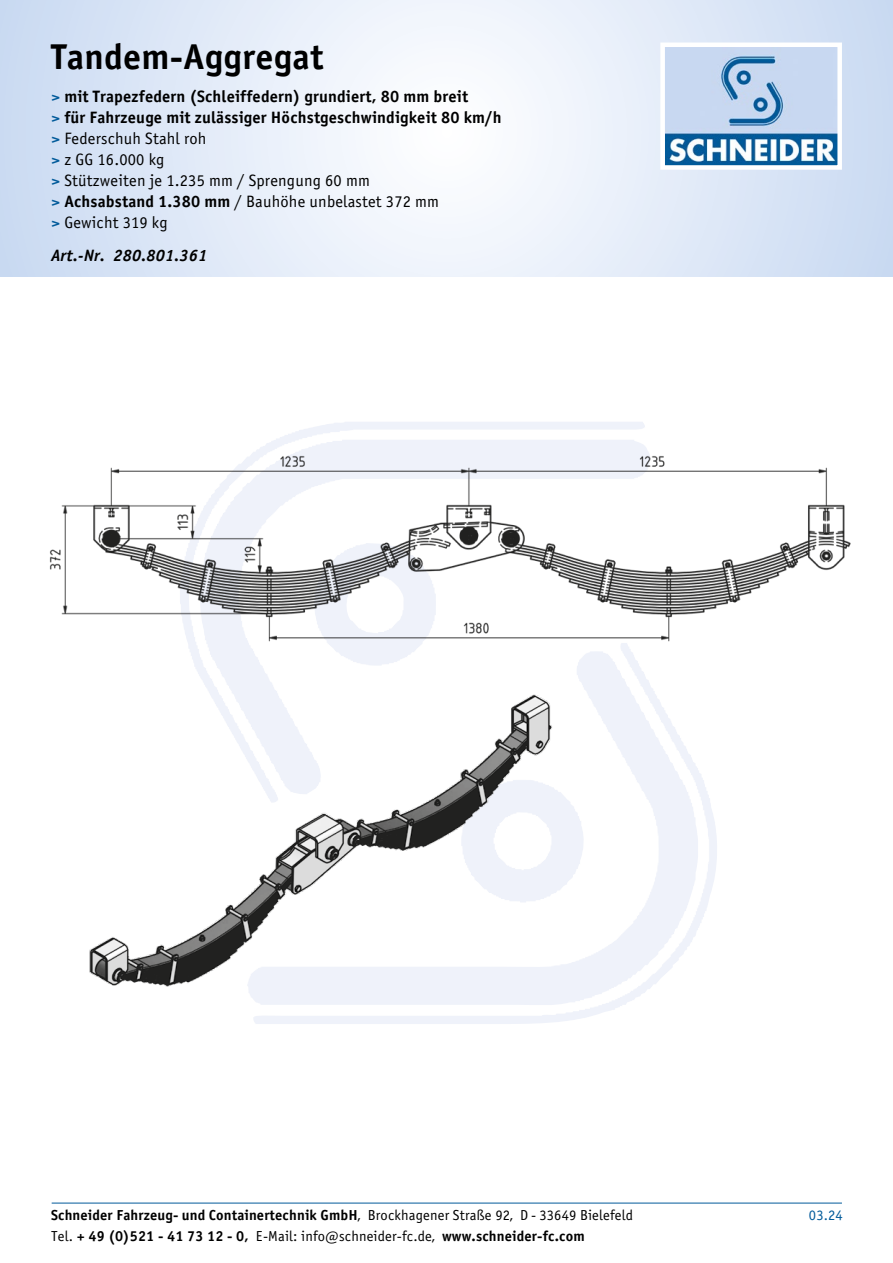
<style>
.page{position:relative;width:893px;height:1263px;background:#fff}
.page>*{position:absolute;margin:0;border:0;box-sizing:border-box;transform-origin:0 0}
.t1{font:36px "Officina Sans Bold ITC";letter-spacing:.01em;color:#000}
.t2{font:16.5px/21px "Officina Sans Book ITC";letter-spacing:.01em;color:#000}
.t3{font:16.5px/21px "Officina Sans Bold ITC";letter-spacing:.01em;color:#000}
.t4{font:italic 16.5px "Officina Sans Bold ITC";letter-spacing:.01em;color:#000}
.t5{font:14.55px "Officina Sans Bold ITC";letter-spacing:.01em;color:#000}
.t6{font:14.55px "Officina Sans Book ITC";color:#005a9a}
.s1{color:#005a9a}
.s2{font-family:"Officina Sans Bold ITC";color:#005a9a}
.s3{font-family:"Officina Sans Bold ITC"}
.s4{font-family:"Officina Sans Book ITC"}
</style>
<div class="page">
<svg style="left:0;top:0;width:893px;height:276px"></svg>
<img style="left:665px;top:48px;width:172px;height:117px">
<div style="left:660px;top:43px;width:182px;height:127px;border:4px solid #fff"></div>
<img style="left:49px;top:448px;width:802px;height:539px">
<hr style="left:52px;top:1203px;width:790px;height:1px;background:#005a9a">
<h1 class="t1" style="left:51px;top:34px;width:274px">Tandem-Aggregat</h1>
<p class="t3" style="left:51px;top:85px;width:452px"><span class="s1">&gt;</span> mit Trapezfedern (Schleiffedern) grundiert, 80 mm breit<br><span class="s1">&gt;</span> für Fahrzeuge mit zulässiger Höchstgeschwindigkeit 80 km/h</p>
<p class="t2" style="left:51px;top:128px;width:390px"><span class="s2">&gt;</span> Federschuh Stahl roh<br><span class="s2">&gt;</span> z GG 16.000 kg<br><span class="s2">&gt;</span> Stützweiten je 1.235 mm / Sprengung 60 mm<br><span class="s2">&gt;</span> <span class="s3">Achsabstand 1.380 mm</span> / Bauhöhe unbelastet 372 mm <span class="s2">&gt;</span> Gewicht 319 kg</p>
<p class="t4" style="left:51px;top:245px;width:158px">Art.-Nr. 280.801.361</p>
<p class="t5" style="left:51px;top:1206px;width:583px">Schneider Fahrzeug- und Containertechnik GmbH<span class="s4">, Brockhagener Straße 92, D - 33649 Bielefeld</span></p>
<p class="t6" style="left:809px;top:1206px;width:35px">03.24</p>
<p class="t5" style="left:51px;top:1227px;width:535px"><span class="s4">Tel.</span> + 49 (0)521 - 41 73 12 - 0, <span class="s4">E-Mail: info@schneider-fc.de,</span> www.schneider-fc.com</p>
</div>
